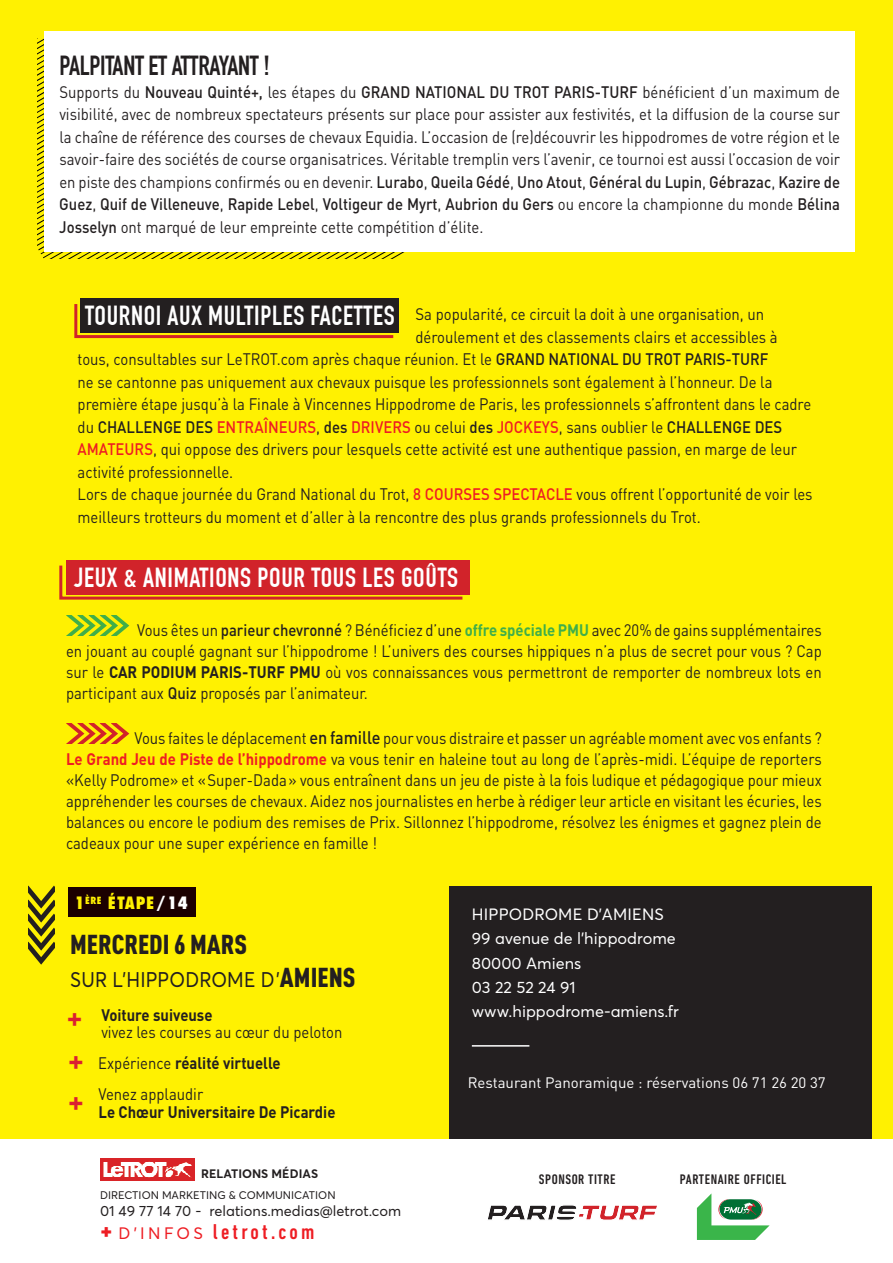
<style>
.page{position:relative;width:893px;height:1263px;background:#fff}
.page>*{position:absolute;margin:0;border:0;box-sizing:border-box;transform-origin:0 0}
.t1{font:700 27px "DIN Condensed";letter-spacing:.025em;color:#fff}
.t2{font:700 27px "DIN Condensed";letter-spacing:-.01em;color:#231f20}
.t3{font:900 27px "FFDIN Pro Cond";color:#231f20}
.t4{font:27px "Impact";color:#da2031}
.t5{font:500 condensed 21.9px "DIN Next LT Pro";letter-spacing:.145em;color:#ee1d23}
.t6{font:21px "Averta Std";letter-spacing:.01em;color:#231f20;scale:.9 1}
.t7{font:800 condensed 16.65px "Futura Std";letter-spacing:.05em;color:#fff101}
.t8{font:16.5px/21px "DIN";color:#231f20;text-align:justify;scale:.9 1}
.t9{font:500 16.5px "DIN";color:#231f20;scale:.9 1}
.t10{font:700 16.5px "DIN";color:#231f20;scale:.9 1}
.t11{font:16.2px/24.3px "Averta Std";color:#fff}
.t12{font:15px "DIN";color:#fff}
.t13{font:14.55px "Averta Std";color:#231f20}
.t14{font:500 condensed 14.1px "DIN Next LT Pro";letter-spacing:.04em;color:#231f20}
.t15{font:700 12.15px "Averta Std";color:#231f20}
.t16{font:10.95px "Averta Std";color:#231f20}
.s1{font-weight:500}
.s2{font-weight:400}
.s3{color:#ee1d23}
.s4{font-weight:500;color:#ee1d23}
.s5{font-weight:700;color:#40ae49}
.s6{font-weight:700}
.s7{font-weight:500;font-size:18px}
.s8{font-weight:700;color:#ee1d23}
.s9{color:#fff}
.s10{font-family:"FFDIN Pro Cond";font-weight:900;font-size:27px}
.s11{font-weight:800;font-size:25.5px}
.s12{font-family:"Averta Std";font-weight:400;font-stretch:normal;font-size:16.35px}
</style>
<div class="page">
<div style="left:0;top:0;width:893px;height:1139px;background:#fff101"></div>
<div style="left:450px;top:887px;width:422px;height:252px;background:#231f20"></div>
<svg style="left:488px;top:1205px;width:169px;height:15px"></svg>
<svg style="left:697px;top:1193px;width:73px;height:47px"></svg>
<img style="left:100px;top:1158px;width:94px;height:23px">
<div style="left:44px;top:32px;width:811px;height:220px;background:#fff"></div>
<svg style="left:66px;top:615px;width:63px;height:21px"></svg>
<svg style="left:66px;top:723px;width:63px;height:21px"></svg>
<svg style="left:73px;top:301px;width:323px;height:39px;background:#eb9912"></svg>
<div style="left:80px;top:299px;width:319px;height:34px;background:#231f20"></div>
<svg style="left:58px;top:563px;width:407px;height:38px;background:#e57f17"></svg>
<div style="left:66px;top:560px;width:403px;height:34px;background:#d1232a"></div>
<div style="left:68px;top:887px;width:128px;height:29px;background:#1b0000"></div>
<svg style="left:28px;top:885px;width:26px;height:80px;background:#988f0f"></svg>
<hr style="left:472px;top:1045px;width:57px;height:1px;background:#fff">
<h1 class="t2" style="left:59px;top:50px;width:212px">PALPITANT ET ATTRAYANT !</h1>
<p class="t8" style="left:59px;top:80px;width:869px;line-height:22.5px">Supports du <span class="s1">Nouveau Quinté+,</span> les étapes du <span class="s1">GRAND NATIONAL DU TROT PARIS-TURF</span> bénéficient d’un maximum de visibilité, avec de nombreux spectateurs présents sur place pour assister aux festivités, et la diffusion de la course sur la chaîne de référence des courses de chevaux Equidia. L’occasion de (re)découvrir les hippodromes de votre région et le savoir-faire des sociétés de course organisatrices. Véritable tremplin vers l’avenir, ce tournoi est aussi l’occasion de voir en piste des champions confirmés ou en devenir. <span class="s1">Lurabo</span>, <span class="s1">Queila Gédé</span>, <span class="s1">Uno Atout</span>, <span class="s1">Général du Lupin</span>, <span class="s1">Gébrazac</span>, <span class="s1">Kazire de Guez</span>, <span class="s1">Quif de Villeneuve</span>, <span class="s1">Rapide Lebel</span>, <span class="s1">Voltigeur de Myrt</span>, <span class="s1">Aubrion du Gers</span> ou encore la championne du monde <span class="s1">Bélina Josselyn</span> ont marqué de leur empreinte cette compétition d’élite.</p>
<h1 class="t1" style="left:85px;top:300px;width:311px">TOURNOI AUX MULTIPLES FACETTES</h1>
<p class="t8" style="left:416px;top:304px;width:389px">Sa popularité, ce circuit la doit à une organisation, un</p>
<p class="t8" style="left:416px;top:326px;width:404px">déroulement et des classements clairs et accessibles à</p>
<p class="t8" style="left:78px;top:349px;width:769px">tous, consultables sur LeTROT.com après chaque réunion. Et le <span class="s1">GRAND NATIONAL DU TROT PARIS-TURF</span></p>
<p class="t8" style="left:78px;top:371px;width:774px">ne se cantonne pas uniquement aux chevaux puisque les professionnels sont également à l’honneur. De la</p>
<p class="t8" style="left:78px;top:394px;width:817px">première étape jusqu’à la Finale à Vincennes Hippodrome de Paris, les professionnels s’affrontent dans le cadre</p>
<p class="t9" style="left:78px;top:416px;width:784px"><span class="s2">du</span> CHALLENGE DES <span class="s3">ENTRAÎNEURS</span><span class="s2">,</span> des <span class="s3">DRIVERS</span> <span class="s2">ou celui</span> des <span class="s3">JOCKEYS</span><span class="s2">, sans oublier le</span> CHALLENGE DES</p>
<p class="t8" style="left:78px;top:439px;width:801px"><span class="s4">AMATEURS</span>, qui oppose des drivers pour lesquels cette activité est une authentique passion, en marge de leur</p>
<p class="t8" style="left:78px;top:461px;width:174px">activité professionnelle.</p>
<p class="t8" style="left:78px;top:484px;width:818px">Lors de chaque journée du Grand National du Trot, <span class="s4">8 COURSES SPECTACLE</span> vous offrent l’opportunité de voir les</p>
<p class="t8" style="left:78px;top:506px;width:694px">meilleurs trotteurs du moment et d’aller à la rencontre des plus grands professionnels du Trot.</p>
<h1 class="t1" style="left:74px;top:561px;width:385px">JEUX &amp; ANIMATIONS POUR TOUS LES GOÛTS</h1>
<p class="t8" style="left:66px;top:619px;width:841px;text-indent:71px">Vous êtes un <span class="s1">parieur chevronné</span> ? Bénéficiez d’une <span class="s5">offre spéciale PMU</span> avec 20% de gains supplémentaires en jouant au couplé gagnant sur l’hippodrome ! L’univers des courses hippiques n’a plus de secret pour vous ? Cap sur le <span class="s6">CAR PODIUM PARIS-TURF PMU</span> où vos connaissances vous permettront de remporter de nombreux lots en participant aux <span class="s1">Quiz</span> proposés par l’animateur.</p>
<p class="t8" style="left:66px;top:727px;width:841px;text-indent:68px">Vous faites le déplacement <span class="s7">en famille</span> pour vous distraire et passer un agréable moment avec vos enfants ?<br><span class="s8">Le Grand Jeu de Piste de l’hippodrome</span> va vous tenir en haleine tout au long de l’après-midi. L’équipe de reporters «Kelly Podrome» et «Super-Dada» vous entraînent dans un jeu de piste à la fois ludique et pédagogique pour mieux appréhender les courses de chevaux. Aidez nos journalistes en herbe à rédiger leur article en visitant les écuries, les balances ou encore le podium des remises de Prix. Sillonnez l’hippodrome, résolvez les énigmes et gagnez plein de cadeaux pour une super expérience en famille !</p>
<p class="t7" style="left:74px;top:893px;width:115px">1<sup>ÈRE</sup> ÉTAPE<span class="s9">/14</span></p>
<h1 class="t3" style="left:70px;top:924px;width:179px">MERCREDI 6 MARS</h1>
<p class="t6" style="left:70px;top:966px;width:318px">SUR L’HIPPODROME D’<span class="s10">AMIENS</span></p>
<h1 class="t4" style="left:68px;top:998px;width:16px">+</h1>
<h1 class="t4" style="left:69px;top:1042px;width:16px">+</h1>
<h1 class="t4" style="left:69px;top:1083px;width:16px">+</h1>
<p class="t10" style="left:101px;top:1004px;width:125px">Voiture suiveuse</p>
<p class="t8" style="left:98px;top:1016px;width:273px;line-height:31.2px;text-align:left">vivez les courses au cœur du peloton<br>Expérience <span class="s6">réalité virtuelle<br></span>Venez applaudir</p>
<p class="t10" style="left:98px;top:1101px;width:265px">Le Chœur Universitaire De Picardie</p>
<p class="t15" style="left:201px;top:1165px;width:118px">RELATIONS MÉDIAS</p>
<p class="t16" style="left:100px;top:1188px;width:237px">DIRECTION MARKETING &amp; COMMUNICATION</p>
<p class="t13" style="left:100px;top:1202px;width:303px">01 49 77 14 70 - relations.medias@letrot.com</p>
<h2 class="t5" style="left:101px;top:1219px;width:215px"><span class="s11">+</span> <span class="s12">D’INFOS</span> letrot.com</h2>
<p class="t11" style="left:472px;top:902px;width:209px">HIPPODROME D’AMIENS<br>99 avenue de l’hippodrome<br>80000 Amiens<br>03 22 52 24 91 www.hippodrome-amiens.fr</p>
<p class="t12" style="left:468px;top:1073px;width:360px">Restaurant Panoramique : réservations 06 71 26 20 37</p>
<p class="t14" style="left:539px;top:1171px;width:78px">SPONSOR TITRE</p>
<p class="t14" style="left:680px;top:1171px;width:108px">PARTENAIRE OFFICIEL</p>
</div>
